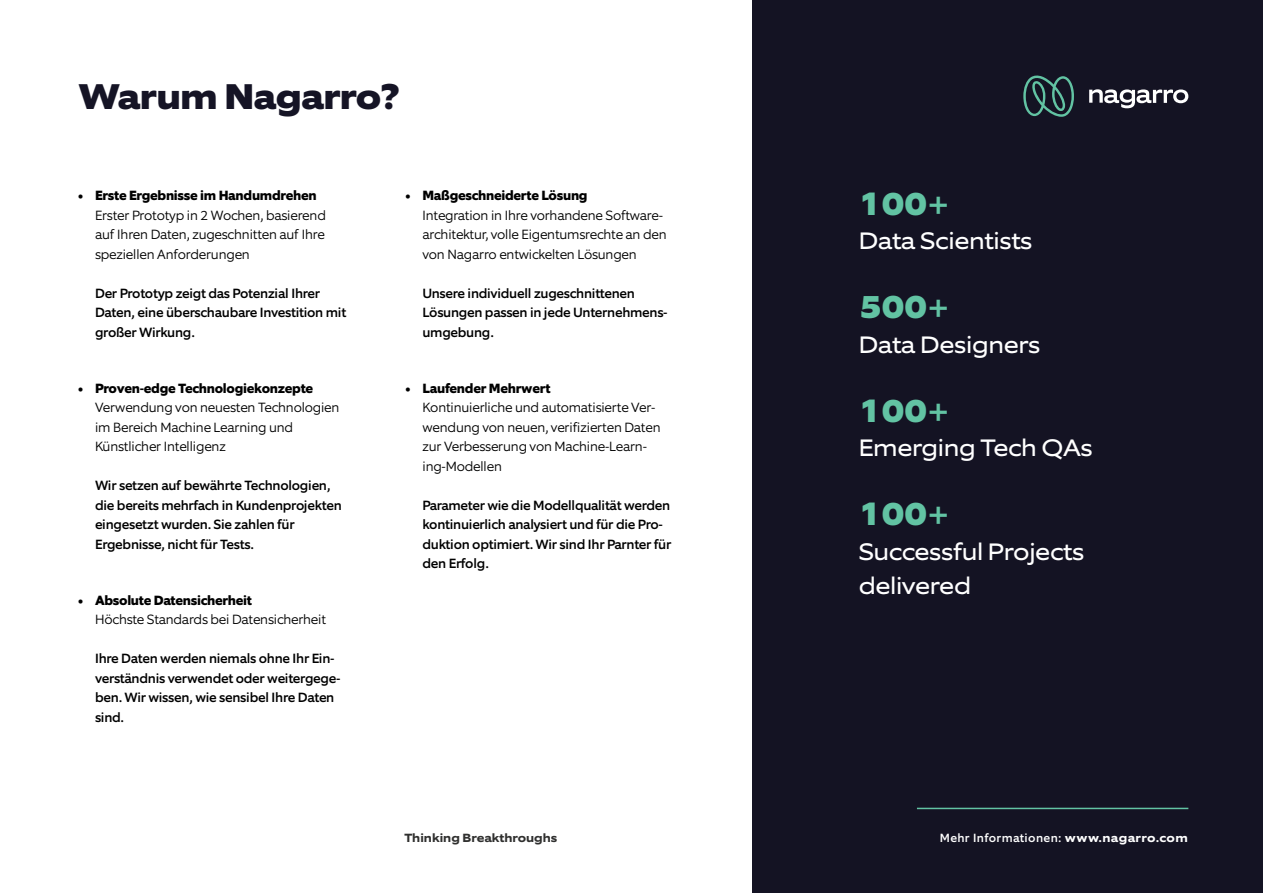
<style>
.page{position:relative;width:1263px;height:893px;background:#fff}
.page>*{position:absolute;margin:0;border:0;box-sizing:border-box;transform-origin:0 0}
.t1{font:800 36px "Equip Extended";letter-spacing:-.02em;color:#151425}
.t2{font:800 33px "Equip Extended";letter-spacing:-.015em;color:#62c3a3}
.t3{font:24px/34.5px "Equip Extended";letter-spacing:-.015em;color:#fff}
.t4{font:500 13.5px/19.5px "Equip";letter-spacing:-.02em;color:#000}
.t5{font:300 13.5px/19.5px "Equip";letter-spacing:-.02em;color:#000}
.t6{font:800 13.5px "Equip";letter-spacing:-.02em;color:#000}
.t7{font:500 12px "Equip";letter-spacing:.03em;color:#fff}
.t8{font:700 12px "Equip Extended";color:#30302f}
.s1{font-family:"Equip Extended";font-weight:700}
</style>
<div class="page">
<div style="left:753px;top:0;width:510px;height:893px;background:#141323"></div>
<svg style="left:1089px;top:89px;width:99px;height:19px"></svg>
<svg style="left:1023px;top:75px;width:51px;height:42px"></svg>
<hr style="left:917px;top:808px;width:271px;height:1px;background:#62c3a3">
<h1 class="t1" style="left:78px;top:74px;width:323px">Warum Nagarro?</h1>
<p class="t6" style="left:78px;top:187px;width:240px">• Erste Ergebnisse im Handumdrehen</p>
<p class="t5" style="left:95px;top:205px;width:232px;text-align:justify">Erster Prototyp in 2 Wochen, basierend auf Ihren Daten, zugeschnitten auf Ihre speziellen Anforderungen</p>
<p class="t4" style="left:95px;top:283px;width:253px">Der Prototyp zeigt das Potenzial Ihrer<br>Daten, eine überschaubare Investition mit großer Wirkung.</p>
<p class="t6" style="left:78px;top:379px;width:237px">• Proven-edge Technologiekonzepte</p>
<p class="t5" style="left:95px;top:398px;width:246px">Verwendung von neuesten Technologien im Bereich Machine Learning und<br>Künstlicher Intelligenz</p>
<p class="t4" style="left:95px;top:476px;width:248px">Wir setzen auf bewährte Technologien, die bereits mehrfach in Kundenprojekten eingesetzt wurden. Sie zahlen für Ergebnisse, nicht für Tests.</p>
<p class="t6" style="left:78px;top:591px;width:175px">• Absolute Datensicherheit</p>
<p class="t5" style="left:95px;top:610px;width:233px">Höchste Standards bei Datensicherheit</p>
<p class="t4" style="left:95px;top:649px;width:247px">Ihre Daten werden niemals ohne Ihr Ein&shy;verständnis verwendet oder weitergege&shy;ben. Wir wissen, wie sensibel Ihre Daten sind.</p>
<p class="t6" style="left:405px;top:187px;width:184px">• Maßgeschneiderte Lösung</p>
<p class="t5" style="left:422px;top:205px;width:246px">Integration in Ihre vorhandene Software&shy;architektur, volle Eigentumsrechte an den von Nagarro entwickelten Lösungen</p>
<p class="t4" style="left:422px;top:283px;width:247px">Unsere individuell zugeschnittenen<br>Lösungen passen in jede Unternehmens&shy;umgebung.</p>
<p class="t6" style="left:405px;top:379px;width:146px">• Laufender Mehrwert</p>
<p class="t5" style="left:422px;top:398px;width:240px">Kontinuierliche und automatisierte Ver&shy;wendung von neuen, verifizierten Daten zur Verbesserung von Machine-Learn&shy;ing-Modellen</p>
<p class="t4" style="left:422px;top:495px;width:250px">Parameter wie die Modellqualität werden kontinuierlich analysiert und für die Pro&shy;duktion optimiert. Wir sind Ihr Parnter für den Erfolg.</p>
<h2 class="t2" style="left:859px;top:182px;width:93px">100+</h2>
<h3 class="t3" style="left:859px;top:224px;width:175px">Data Scientists</h3>
<h2 class="t2" style="left:859px;top:286px;width:93px">500+</h2>
<h3 class="t3" style="left:859px;top:327px;width:183px">Data Designers</h3>
<h2 class="t2" style="left:859px;top:389px;width:93px">100+</h2>
<h3 class="t3" style="left:859px;top:431px;width:236px">Emerging Tech QAs</h3>
<h2 class="t2" style="left:859px;top:493px;width:93px">100+</h2>
<h3 class="t3" style="left:859px;top:534px;width:227px">Successful Projects delivered</h3>
<p class="t8" style="left:405px;top:830px;width:154px">Thinking Breakthroughs</p>
<p class="t7" style="left:940px;top:830px;width:250px">Mehr Informationen: <span class="s1">www.nagarro.com</span></p>
</div>
